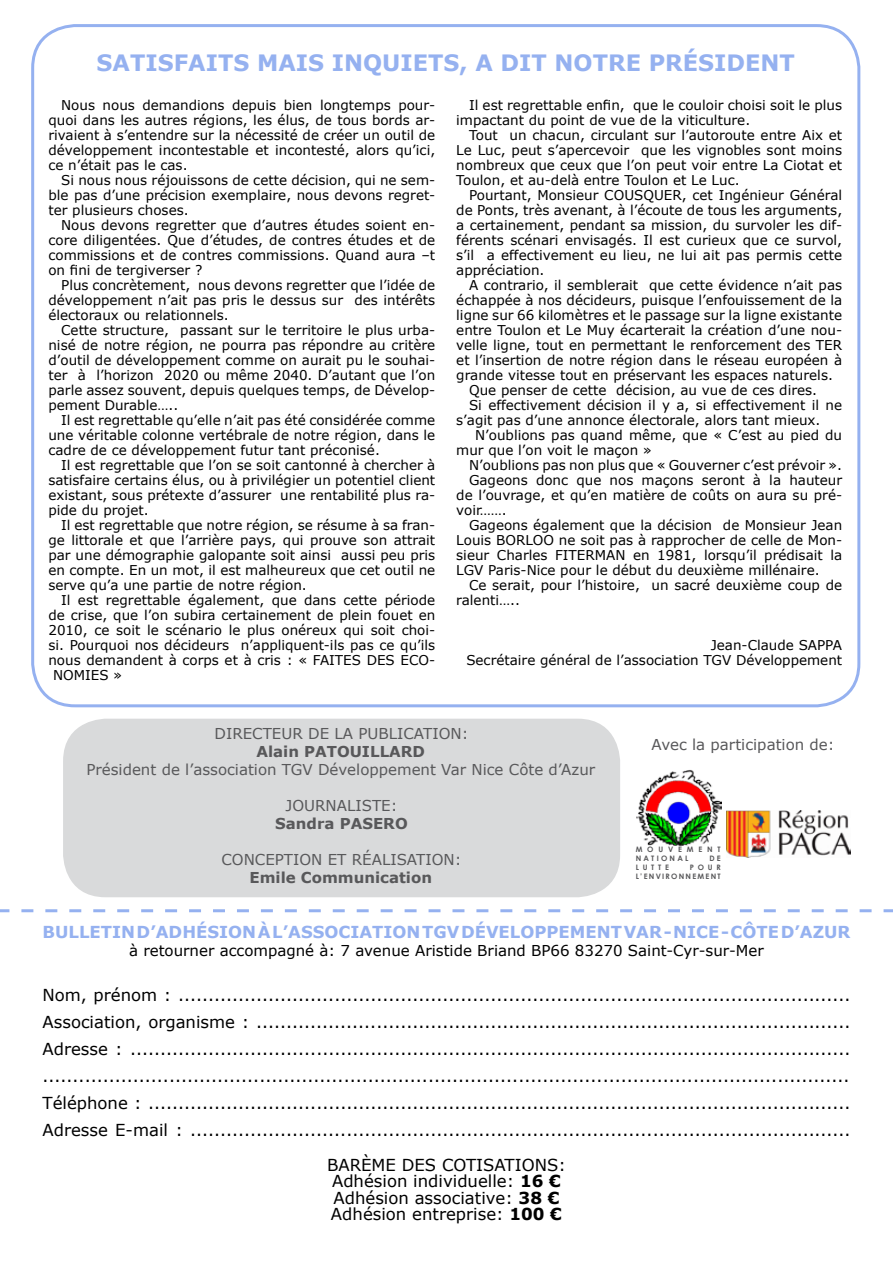
<style>
.page{position:relative;width:893px;height:1263px;background:#fff}
.page>*{position:absolute;margin:0;border:0;box-sizing:border-box;transform-origin:0 0}
.t1{font:700 22.5px "Verdana";color:#95b1f0}
.t2{font:16.5px/27px "Verdana";color:#000;text-align:justify}
.t3{font:700 16.5px "Verdana";color:#95b1f0}
.t4{font:15px "Verdana";color:#58585a}
.t5{font:15px "Verdana";color:#000}
.t6{font:700 15px "Verdana";color:#58585a}
.t7{font:13.5px/15px "Verdana";color:#000;text-align:justify}
.t8{font:700 7.5px/9px "Century Gothic";letter-spacing:.17em;color:#58585a;text-align:right}
.t9{font:700 7.5px/9px "Century Gothic";letter-spacing:.645em;color:#58585a}
.t10{font:700 7.5px "Century Gothic";letter-spacing:.3em;color:#58585a}
.s1{font-weight:700}
</style>
<div class="page">
<div style="left:63px;top:719px;width:557px;height:178px;background:#d9dadb;border-radius:43px"></div>
<svg style="left:0;top:909px;width:893px;height:4px"></svg>
<img style="left:636px;top:770px;width:85px;height:75px">
<img style="left:727px;top:811px;width:123px;height:46px">
<h1 class="t1" style="left:97px;top:49px;width:32px">SATIS</h1>
<h1 class="t1" style="left:174px;top:49px;width:31px">FAITS</h1>
<h1 class="t1" style="left:257px;top:49px;width:18px">MAIS</h1>
<h1 class="t1" style="left:332px;top:49px;width:185px">INQUIETS, A DIT</h1>
<h1 class="t1" style="left:554px;top:49px;width:38px">NOTR</h1>
<h1 class="t1" style="left:626px;top:49px;width:89px">E PRÉSID</h1>
<h1 class="t1" style="left:745px;top:49px;width:46px">ENT</h1>
<p class="t7" style="left:48px;top:97px;width:388px;text-indent:13px">Nous nous demandions depuis bien longtemps pour&shy;quoi dans les autres régions, les élus, de tous bords ar&shy;rivaient à s’entendre sur la nécessité de créer un outil de développement incontestable et incontesté, alors qu’ici, ce n’était pas le cas.</p>
<p class="t7" style="left:48px;top:172px;width:388px;text-indent:13px">Si nous nous réjouissons de cette décision, qui ne sem&shy;ble pas d’une précision exemplaire, nous devons regret&shy;ter plusieurs choses.</p>
<p class="t7" style="left:48px;top:217px;width:388px;text-indent:13px">Nous devons regretter que d’autres études soient en&shy;core diligentées. Que d’études, de contres études et de commissions et de contres commissions. Quand aura –t on fini de tergiverser ?</p>
<p class="t7" style="left:48px;top:277px;width:388px;text-indent:13px">Plus concrètement, nous devons regretter que l’idée de développement n’ait pas pris le dessus sur des intérêts électoraux ou relationnels.</p>
<p class="t7" style="left:48px;top:322px;width:388px;text-indent:13px">Cette structure, passant sur le territoire le plus urba&shy;nisé de notre région, ne pourra pas répondre au critère d’outil de développement comme on aurait pu le souhai&shy;ter à l’horizon 2020 ou même 2040. D’autant que l’on parle assez souvent, depuis quelques temps, de Dévelop&shy;pement Durable…..</p>
<p class="t7" style="left:48px;top:412px;width:388px;text-indent:13px">Il est regrettable qu’elle n’ait pas été considérée comme une véritable colonne vertébrale de notre région, dans le cadre de ce développement futur tant préconisé.</p>
<p class="t7" style="left:48px;top:457px;width:388px;text-indent:13px">Il est regrettable que l’on se soit cantonné à chercher à satisfaire certains élus, ou à privilégier un potentiel client existant, sous prétexte d’assurer une rentabilité plus ra&shy;pide du projet.</p>
<p class="t7" style="left:48px;top:517px;width:388px;text-indent:13px">Il est regrettable que notre région, se résume à sa fran&shy;ge littorale et que l’arrière pays, qui prouve son attrait par une démographie galopante soit ainsi aussi peu pris en compte. En un mot, il est malheureux que cet outil ne serve qu’a une partie de notre région.</p>
<p class="t7" style="left:61px;top:592px;width:376px">Il est regrettable également, que dans cette période</p>
<p class="t7" style="left:48px;top:607px;width:388px">de crise, que l’on subira certainement de plein fouet en</p>
<p class="t7" style="left:48px;top:622px;width:388px">2010, ce soit le scénario le plus onéreux qui soit choi-</p>
<p class="t7" style="left:48px;top:637px;width:388px">si. Pourquoi nos décideurs n’appliquent-ils pas ce qu’ils</p>
<p class="t7" style="left:48px;top:652px;width:388px">nous demandent à corps et à cris : « FAITES DES ECO-</p>
<p class="t7" style="left:53px;top:667px;width:71px">NOMIES »</p>
<p class="t7" style="left:456px;top:97px;width:387px;text-indent:13px">Il est regrettable enfin, que le couloir choisi soit le plus impactant du point de vue de la viticulture.</p>
<p class="t7" style="left:456px;top:127px;width:387px;text-indent:13px">Tout un chacun, circulant sur l’autoroute entre Aix et Le Luc, peut s’apercevoir que les vignobles sont moins nombreux que ceux que l’on peut voir entre La Ciotat et Toulon, et au-delà entre Toulon et Le Luc.</p>
<p class="t7" style="left:456px;top:187px;width:387px;text-indent:13px">Pourtant, Monsieur COUSQUER, cet Ingénieur Général de Ponts, très avenant, à l’écoute de tous les arguments, a certainement, pendant sa mission, du survoler les dif&shy;férents scénari envisagés. Il est curieux que ce survol, s’il a effectivement eu lieu, ne lui ait pas permis cette appréciation.</p>
<p class="t7" style="left:469px;top:277px;width:375px">A contrario, il semblerait que cette évidence n’ait pas</p>
<p class="t7" style="left:456px;top:292px;width:387px">échappée à nos décideurs, puisque l’enfouissement de la</p>
<p class="t7" style="left:456px;top:307px;width:387px">ligne sur 66 kilomètres et le passage sur la ligne existante</p>
<p class="t7" style="left:456px;top:322px;width:387px">entre Toulon et Le Muy écarterait la création d’une nou-</p>
<p class="t7" style="left:456px;top:337px;width:387px">velle ligne, tout en permettant le renforcement des TER</p>
<p class="t7" style="left:456px;top:352px;width:387px">et l’insertion de notre région dans le réseau européen à</p>
<p class="t7" style="left:456px;top:367px;width:378px">grande vitesse tout en préservant les espaces naturels.</p>
<p class="t7" style="left:469px;top:382px;width:350px">Que penser de cette décision, au vue de ces dires.</p>
<p class="t7" style="left:469px;top:397px;width:375px">Si effectivement décision il y a, si effectivement il ne</p>
<p class="t7" style="left:456px;top:412px;width:366px">s’agit pas d’une annonce électorale, alors tant mieux.</p>
<p class="t7" style="left:475px;top:427px;width:369px">N’oublions pas quand même, que « C’est au pied du</p>
<p class="t7" style="left:456px;top:442px;width:197px">mur que l’on voit le maçon »</p>
<p class="t7" style="left:469px;top:457px;width:375px">N’oublions pas non plus que « Gouverner c’est prévoir ».</p>
<p class="t7" style="left:469px;top:472px;width:375px">Gageons donc que nos maçons seront à la hauteur</p>
<p class="t7" style="left:456px;top:487px;width:387px">de l’ouvrage, et qu’en matière de coûts on aura su pré-</p>
<p class="t7" style="left:456px;top:502px;width:52px">voir…….</p>
<p class="t7" style="left:469px;top:517px;width:375px">Gageons également que la décision de Monsieur Jean</p>
<p class="t7" style="left:456px;top:532px;width:387px">Louis BORLOO ne soit pas à rapprocher de celle de Mon-</p>
<p class="t7" style="left:456px;top:547px;width:387px">sieur Charles FITERMAN en 1981, lorsqu’il prédisait la</p>
<p class="t7" style="left:456px;top:562px;width:365px">LGV Paris-Nice pour le début du deuxième millénaire.</p>
<p class="t7" style="left:469px;top:577px;width:375px">Ce serait, pour l’histoire, un sacré deuxième coup de</p>
<p class="t7" style="left:456px;top:592px;width:65px">ralenti…..</p>
<p class="t7" style="left:466px;top:637px;width:377px;text-align:right">Jean-Claude SAPPA<br>Secrétaire général de l’association TGV Développement</p>
<p class="t4" style="left:214px;top:724px;width:23px">Directeur</p>
<p class="t4" style="left:308px;top:724px;width:61px">delapublication</p>
<p class="t4" style="left:462px;top:724px;width:8px">:</p>
<p class="t6" style="left:256px;top:742px;width:170px">ALAIN PATOUILLARD</p>
<p class="t4" style="left:86px;top:760px;width:510px">Président de l’association TGV Développement Var Nice Côte d’Azur</p>
<p class="t4" style="left:286px;top:796px;width:18px">Journaliste</p>
<p class="t4" style="left:391px;top:796px;width:8px">:</p>
<p class="t6" style="left:275px;top:814px;width:134px">SANDRA PASE RO</p>
<p class="t4" style="left:221px;top:850px;width:22px">Conception</p>
<p class="t4" style="left:328px;top:850px;width:54px">et réalisation</p>
<p class="t4" style="left:455px;top:850px;width:8px">:</p>
<p class="t6" style="left:249px;top:868px;width:184px">EMILE COMMUNICATION</p>
<p class="t4" style="left:651px;top:735px;width:185px">Avec la participation de:</p>
<p class="t9" style="left:636px;top:844px;width:87px">MOUVEMENT<br>N ATIONAL</p>
<p class="t10" style="left:709px;top:853px;width:13px">D E</p>
<p class="t8" style="left:636px;top:862px;width:87px">POUR<br>L’E NVIRONNEMENT</p>
<p class="t10" style="left:636px;top:862px;width:35px">LUTTE</p>
<p class="t3" style="left:43px;top:922px;width:25px">BULL</p>
<p class="t3" style="left:90px;top:922px;width:762px">ETI N D’ADHÉSION À L’ASSOCIATION TGV DÉVELOPPEMENT VAR - NICE - CÔTE D’AZU R</p>
<p class="t5" style="left:129px;top:941px;width:636px">à retourner accompagné à: 7 avenue Aristide Briand BP66 83270 Saint-Cyr-sur-Mer</p>
<p class="t2" style="left:43px;top:981px;width:809px">Nom, prénom : ................................................................................................................<br>Association, organisme : ...................................................................................................<br>Adresse : ........................................................................................................................ ......................................................................................................................................<br>Téléphone : .....................................................................................................................<br>Adresse E-mail : ..............................................................................................................</p>
<p class="t2" style="left:327px;top:1151px;width:87px">Barème des</p>
<p class="t2" style="left:442px;top:1151px;width:12px">cotisations</p>
<p class="t2" style="left:331px;top:1156px;width:236px;line-height:16.5px;text-align:left;text-indent:227px">:<br>Adhésion individuelle: <span class="s1">16 €<br></span>Adhésion associative: <span class="s1">38 €<br></span>Adhésion entreprise: <span class="s1">100 €</span></p>
</div>
